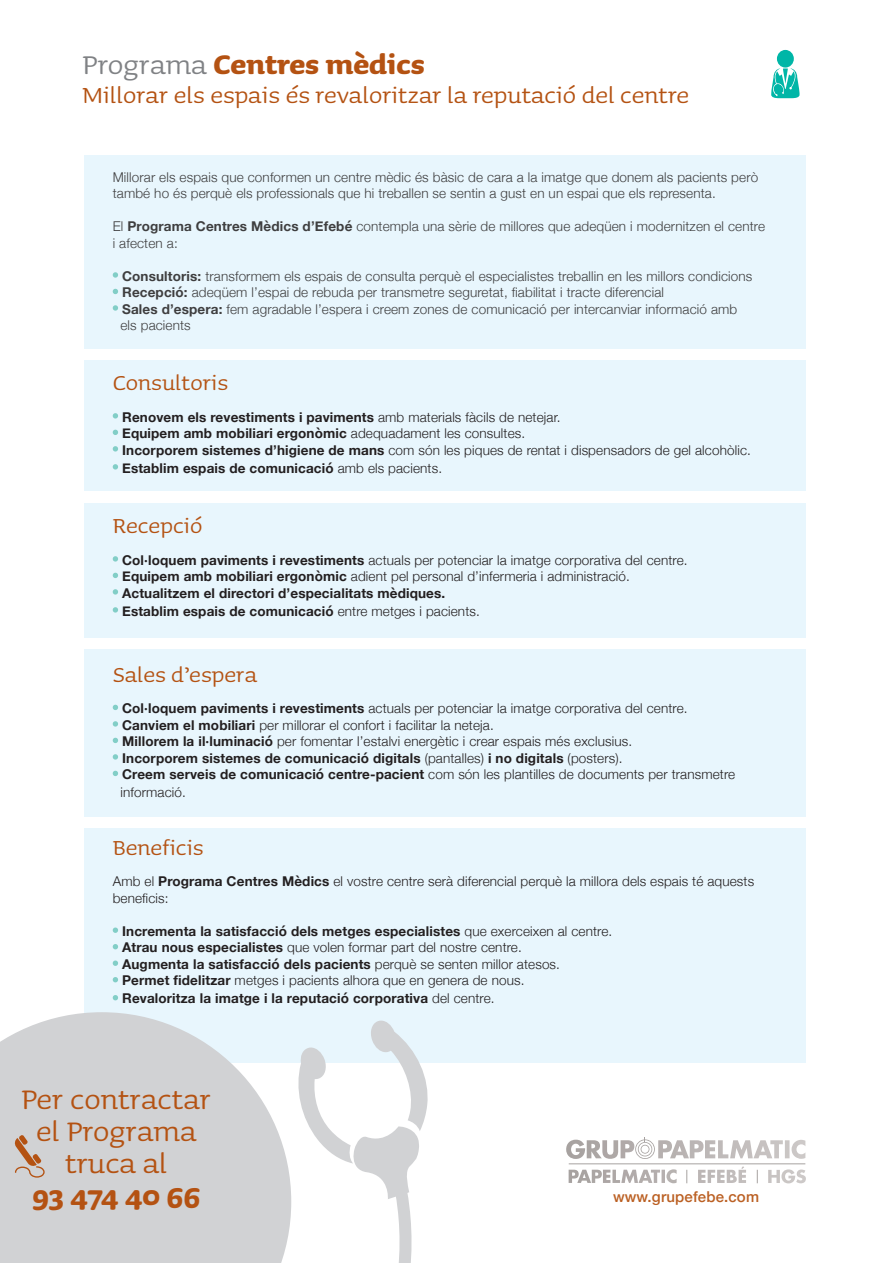
<style>
.page{position:relative;width:893px;height:1263px;background:#fff}
.page>*{position:absolute;margin:0;border:0;box-sizing:border-box;transform-origin:0 0}
.t1{font:35.7px/32px "Sauna";color:#b45212;text-align:center}
.t2{font:700 35.7px "Sauna";color:#b45212}
.t3{font:700 34.2px "Sauna";color:#b45212}
.t4{font:29.1px "Sauna";color:#b45212}
.t5{font:27px "Sauna";color:#b45212}
.t6{font:500 15px "Helvetica Neue";letter-spacing:.01em;color:#bb6023}
.t7{font:300 13.5px/16.5px "Helvetica Neue";letter-spacing:.01em;color:#231f20}
.t8{font:300 13.5px "Helvetica Neue";letter-spacing:.01em;color:#3e3e3f}
.t9{font:700 13.5px "Helvetica Neue";letter-spacing:.01em;color:#231f20}
.s1{font-weight:400;color:#808285}
.s2{font-weight:700}
.s3{font-weight:300}
</style>
<div class="page">
<div style="left:85px;top:829px;width:721px;height:234px;background:#e8f6fd"></div>
<div style="left:0;top:1012px;width:155px;height:251px;background:#d1d2d4"></div>
<svg style="left:113px;top:927px;width:5px;height:6px"></svg>
<svg style="left:113px;top:944px;width:5px;height:5px"></svg>
<svg style="left:113px;top:960px;width:5px;height:6px"></svg>
<svg style="left:113px;top:977px;width:5px;height:5px"></svg>
<svg style="left:113px;top:995px;width:5px;height:5px"></svg>
<div style="left:85px;top:155px;width:721px;height:194px;background:#e8f6fd"></div>
<svg style="left:113px;top:272px;width:5px;height:6px"></svg>
<svg style="left:113px;top:289px;width:5px;height:5px"></svg>
<svg style="left:113px;top:305px;width:5px;height:6px"></svg>
<div style="left:85px;top:360px;width:721px;height:131px;background:#e8f6fd"></div>
<svg style="left:113px;top:413px;width:5px;height:5px"></svg>
<svg style="left:113px;top:430px;width:5px;height:5px"></svg>
<svg style="left:113px;top:446px;width:5px;height:5px"></svg>
<svg style="left:113px;top:464px;width:5px;height:5px"></svg>
<div style="left:85px;top:649px;width:721px;height:167px;background:#e8f6fd"></div>
<div style="left:85px;top:503px;width:721px;height:134px;background:#e8f6fd"></div>
<svg style="left:113px;top:705px;width:5px;height:5px"></svg>
<svg style="left:113px;top:721px;width:5px;height:5px"></svg>
<svg style="left:113px;top:738px;width:5px;height:5px"></svg>
<svg style="left:113px;top:754px;width:5px;height:5px"></svg>
<svg style="left:113px;top:771px;width:5px;height:5px"></svg>
<svg style="left:113px;top:556px;width:5px;height:6px"></svg>
<svg style="left:113px;top:573px;width:5px;height:5px"></svg>
<svg style="left:113px;top:589px;width:5px;height:6px"></svg>
<svg style="left:113px;top:607px;width:5px;height:6px"></svg>
<svg style="left:566px;top:1137px;width:239px;height:46px"></svg>
<div style="left:777px;top:50px;width:17px;height:18px;background:#00b6a7;border-radius:50%"></div>
<svg style="left:771px;top:68px;width:28px;height:30px"></svg>
<svg style="left:14px;top:1135px;width:31px;height:42px"></svg>
<svg style="left:74px;top:1020px;width:354px;height:243px"></svg>
<p class="t3" style="left:83px;top:46px;width:344px"><span class="s1">Programa</span> Centres mèdics</p>
<p class="t4" style="left:83px;top:79px;width:608px">Millorar els espais és revaloritzar la reputació del centre</p>
<p class="t8" style="left:113px;top:166px;width:647px">Millorar els espais que conformen un centre mèdic és bàsic de cara a la imatge que donem als pacients però</p>
<p class="t8" style="left:113px;top:182px;width:605px">també ho és perquè els professionals que hi treballen se sentin a gust en un espai que els representa.</p>
<p class="t8" style="left:113px;top:215px;width:654px">El <span class="s2">Programa Centres Mèdics d’Efebé</span> contempla una sèrie de millores que adeqüen i modernitzen el centre</p>
<p class="t8" style="left:113px;top:232px;width:67px">i afecten a:</p>
<p class="t8" style="left:122px;top:265px;width:632px"><span class="s2">Consultoris:</span> transformem els espais de consulta perquè el especialistes treballin en les millors condicions</p>
<p class="t8" style="left:122px;top:281px;width:543px"><span class="s2">Recepció:</span> adeqüem l’espai de rebuda per transmetre seguretat, fiabilitat i tracte diferencial</p>
<p class="t8" style="left:122px;top:298px;width:617px"><span class="s2">Sales d’espera:</span> fem agradable l’espera i creem zones de comunicació per intercanviar informació amb</p>
<p class="t8" style="left:121px;top:314px;width:72px">els pacients</p>
<p class="t5" style="left:113px;top:368px;width:117px">Consultoris</p>
<p class="t9" style="left:122px;top:406px;width:440px">Renovem els revestiments i paviments <span class="s3">amb materials fàcils de netejar.</span></p>
<p class="t9" style="left:122px;top:423px;width:405px">Equipem amb mobiliari ergonòmic <span class="s3">adequadament les consultes.</span></p>
<p class="t7" style="left:122px;top:440px;width:630px"><span class="s2">Incorporem sistemes d’higiene de mans</span> com són les piques de rentat i dispensadors de gel alcohòlic.</p>
<p class="t9" style="left:122px;top:457px;width:321px">Establim espais de comunicació <span class="s3">amb els pacients.</span></p>
<p class="t5" style="left:113px;top:511px;width:91px">Recepció</p>
<p class="t7" style="left:122px;top:550px;width:567px"><span class="s2">Col·loquem paviments i revestiments</span> actuals per potenciar la imatge corporativa del centre.</p>
<p class="t7" style="left:122px;top:567px;width:509px"><span class="s2">Equipem amb mobiliari ergonòmic</span> adient pel personal d’infermeria i administració.</p>
<p class="t9" style="left:122px;top:582px;width:325px">Actualitzem el directori d’especialitats mèdiques.</p>
<p class="t9" style="left:122px;top:600px;width:359px">Establim espais de comunicació <span class="s3">entre metges i pacients.</span></p>
<p class="t5" style="left:113px;top:660px;width:146px">Sales d’espera</p>
<p class="t7" style="left:122px;top:699px;width:567px"><span class="s2">Col·loquem paviments i revestiments</span> actuals per potenciar la imatge corporativa del centre.</p>
<p class="t7" style="left:122px;top:715px;width:373px"><span class="s2">Canviem el mobiliari</span> per millorar el confort i facilitar la neteja.</p>
<p class="t7" style="left:122px;top:732px;width:512px"><span class="s2">Millorem la il·luminació</span> per fomentar l’estalvi energètic i crear espais més exclusius.</p>
<p class="t9" style="left:122px;top:747px;width:502px">Incorporem sistemes de comunicació digitals <span class="s3">(pantalles)</span> i no digitals <span class="s3">(posters).</span></p>
<p class="t7" style="left:122px;top:765px;width:615px"><span class="s2">Creem serveis de comunicació centre-pacient</span> com són les plantilles de documents per transmetre</p>
<p class="t7" style="left:121px;top:783px;width:67px">informació.</p>
<p class="t5" style="left:113px;top:833px;width:93px">Beneficis</p>
<p class="t7" style="left:113px;top:872px;width:643px">Amb el <span class="s2">Programa Centres Mèdics</span> el vostre centre serà diferencial perquè la millora dels espais té aquests beneficis:</p>
<p class="t9" style="left:122px;top:920px;width:492px">Incrementa la satisfacció dels metges especialistes <span class="s3">que exerceixen al centre.</span></p>
<p class="t7" style="left:122px;top:938px;width:401px"><span class="s2">Atrau nous especialistes</span> que volen formar part del nostre centre.</p>
<p class="t9" style="left:122px;top:953px;width:439px">Augmenta la satisfacció dels pacients <span class="s3">perquè se senten millor atesos.</span></p>
<p class="t7" style="left:122px;top:971px;width:404px"><span class="s2">Permet fidelitzar</span> metges i pacients alhora que en genera de nous.</p>
<p class="t9" style="left:122px;top:988px;width:374px">Revaloritza la imatge i la reputació corporativa <span class="s3">del centre.</span></p>
<p class="t1" style="left:21px;top:1083px;width:191px">Per contractar el Programa</p>
<p class="t1" style="left:65px;top:1147px;width:104px">truca al</p>
<p class="t2" style="left:32px;top:1175px;width:169px">93 474 40 66</p>
<p class="t6" style="left:613px;top:1185px;width:148px">www.grupefebe.com</p>
</div>
